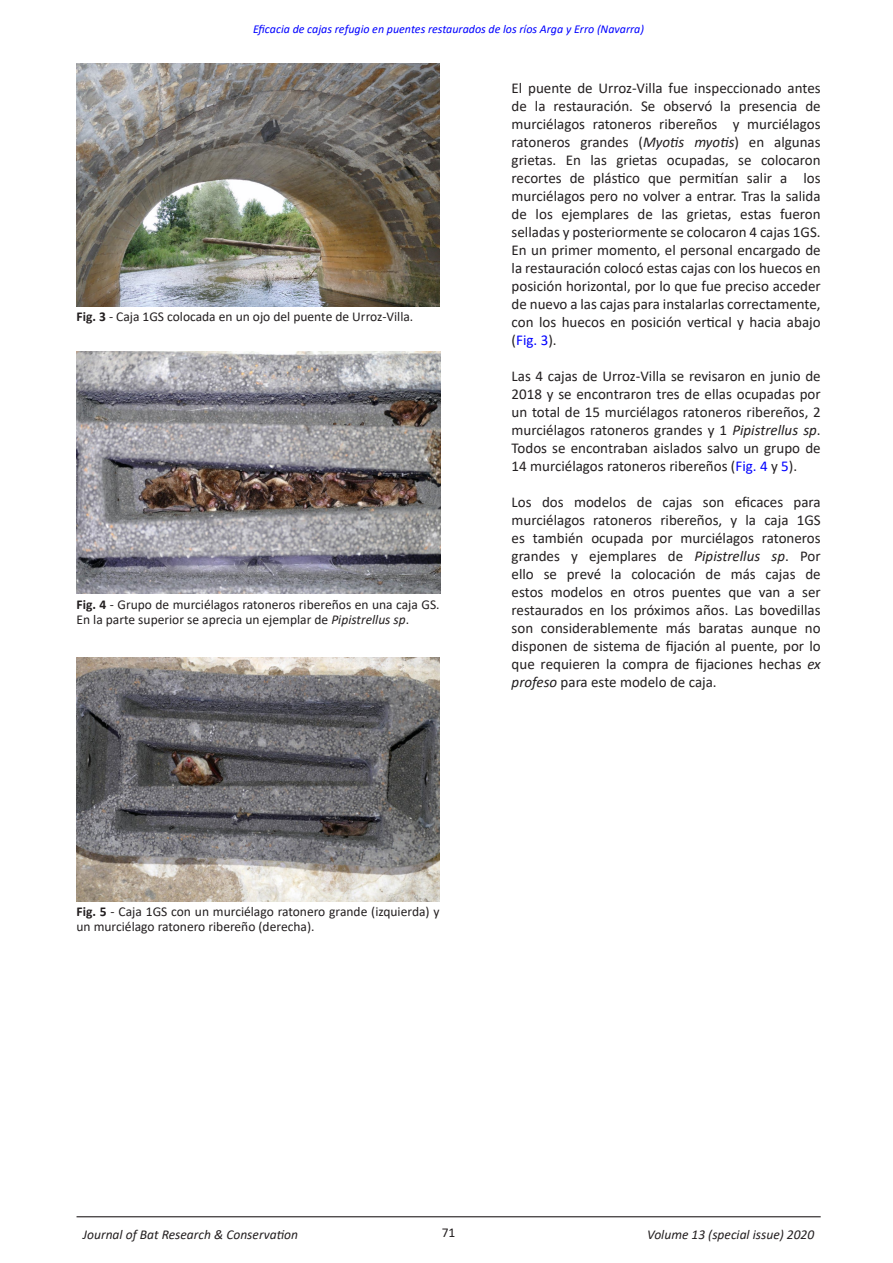
<style>
.page{position:relative;width:893px;height:1263px;background:#fff}
.page>*{position:absolute;margin:0;border:0;box-sizing:border-box;transform-origin:0 0}
.t1{font:15px/18px "Calibri";color:#231f20;text-align:justify}
.t2{font:13.5px/15px "Calibri";color:#231f20}
.t3{font:italic 13.5px "Calibri";color:#231f20}
.t4{font:italic 12px "Calibri";color:#00f}
.s1{font-weight:700}
.s2{font-style:italic}
.s3{color:#00f}
</style>
<div class="page">
<hr style="left:77px;top:1216px;width:744px;height:1px;background:#231f20">
<img style="left:77px;top:64px;width:363px;height:242px">
<img style="left:77px;top:351px;width:364px;height:243px">
<img style="left:77px;top:657px;width:363px;height:244px">
<p class="t4" style="left:253px;top:21px;width:392px">Eficacia de cajas refugio en puentes restaurados de los ríos Arga y Erro (Navarra)</p>
<p class="t2" style="left:77px;top:309px;width:338px"><span class="s1">Fig. 3</span> - Caja 1GS colocada en un ojo del puente de Urroz-Villa.</p>
<p class="t2" style="left:77px;top:596px;width:365px"><span class="s1">Fig. 4</span> - Grupo de murciélagos ratoneros ribereños en una caja GS.<br>En la parte superior se aprecia un ejemplar de <span class="s2">Pipistrellus sp</span>.</p>
<p class="t1" style="left:512px;top:79px;width:311px">El puente de Urroz-Villa fue inspeccionado antes de la restauración. Se observó la presencia de murciélagos ratoneros ribereños y murciélagos ratoneros grandes (<span class="s2">Myotis myotis</span>) en algunas grietas. En las grietas ocupadas, se colocaron recortes de plástico que permitían salir a los murciélagos pero no volver a entrar. Tras la salida de los ejemplares de las grietas, estas fueron selladas y posteriormente se colocaron 4 cajas 1GS.</p>
<p class="t1" style="left:512px;top:241px;width:311px">En un primer momento, el personal encargado de la restauración colocó estas cajas con los huecos en posición horizontal, por lo que fue preciso acceder de nuevo a las cajas para instalarlas correctamente, con los huecos en posición vertical y hacia abajo (<span class="s3">Fig. 3</span>).</p>
<p class="t1" style="left:512px;top:367px;width:311px">Las 4 cajas de Urroz-Villa se revisaron en junio de 2018 y se encontraron tres de ellas ocupadas por un total de 15 murciélagos ratoneros ribereños, 2 murciélagos ratoneros grandes y 1 <span class="s2">Pipistrellus sp</span>.<br>Todos se encontraban aislados salvo un grupo de 14 murciélagos ratoneros ribereños (<span class="s3">Fig. 4</span> y <span class="s3">5</span>).</p>
<p class="t1" style="left:512px;top:493px;width:311px">Los dos modelos de cajas son eficaces para murciélagos ratoneros ribereños, y la caja 1GS es también ocupada por murciélagos ratoneros grandes y ejemplares de <span class="s2">Pipistrellus sp</span>. Por ello se prevé la colocación de más cajas de estos modelos en otros puentes que van a ser restaurados en los próximos años. Las bovedillas son considerablemente más baratas aunque no disponen de sistema de fijación al puente, por lo que requieren la compra de fijaciones hechas <span class="s2">ex profeso</span> para este modelo de caja.</p>
<p class="t2" style="left:77px;top:904px;width:365px"><span class="s1">Fig. 5</span> - Caja 1GS con un murciélago ratonero grande (izquierda) y un murciélago ratonero ribereño (derecha).</p>
<p class="t3" style="left:83px;top:1225px;width:217px">Journal of Bat Research &amp; Conservation</p>
<p class="t2" style="left:442px;top:1225px;width:15px">71</p>
<p class="t3" style="left:647px;top:1225px;width:168px">Volume 13 (special issue) 2020</p>
</div>
